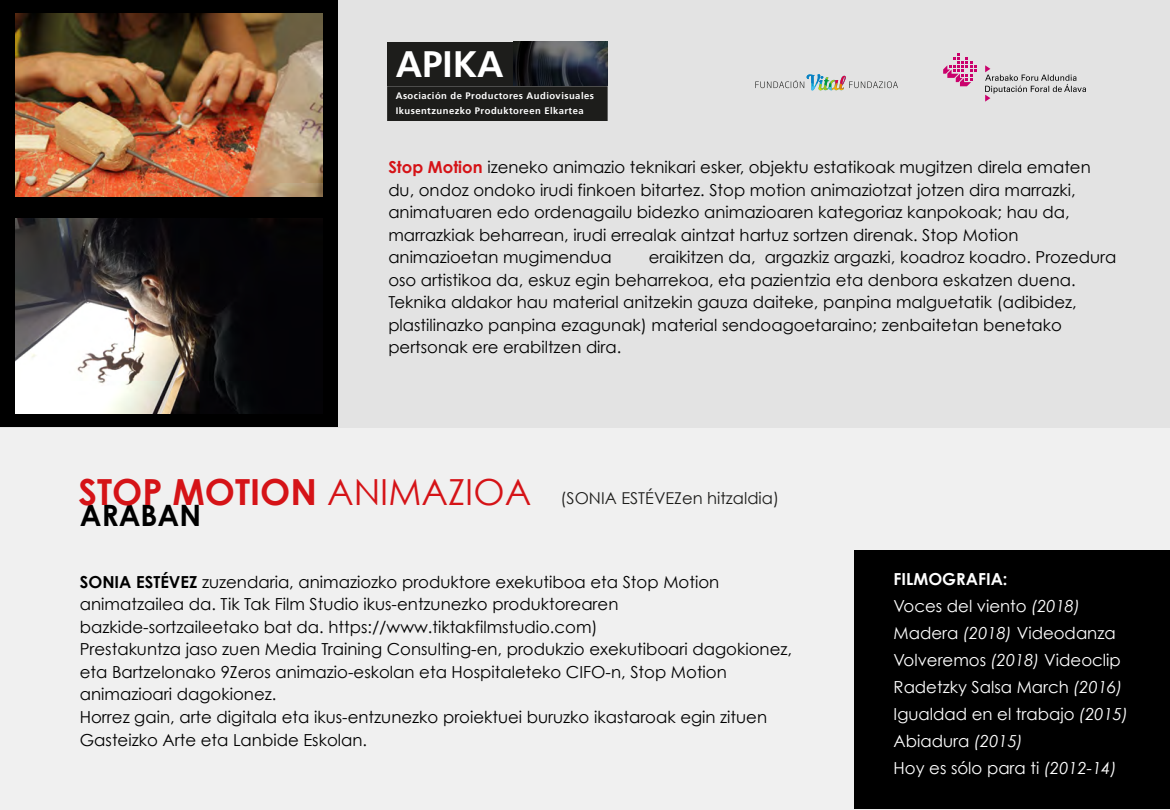
<style>
.page{position:relative;width:1170px;height:810px;background:#fff}
.page>*{position:absolute;margin:0;border:0;box-sizing:border-box;transform-origin:0 0}
.t1{font:700 36.6px "Frutiger 65";color:#fff}
.t2{font:700 29.4px "Century Gothic";color:#000}
.t3{font:16.5px/22.5px "Century Gothic";color:#000}
.t4{font:16.5px/27px "Century Gothic";color:#fff}
.t5{font:16.35px "Century Gothic";color:#1d1d1b}
.t6{font:700 9.45px/14.9px "Frutiger 65";letter-spacing:.05em;color:#fff}
.s1{font-weight:700;color:#d51317}
.s2{font-weight:700;font-size:36px;color:#d51317}
.s3{font-size:36px;color:#d51317}
.s4{font-weight:700}
.s5{font-style:italic}
</style>
<div class="page">
<div style="left:0;top:0;width:1169px;height:809px;background:#e3e3e3"></div>
<div style="left:0;top:428px;width:1169px;height:382px;background:#f6f6f6"></div>
<div style="left:0;top:0;width:337px;height:426px;background:#000"></div>
<div style="left:854px;top:550px;width:316px;height:258px;background:#000"></div>
<svg style="left:943px;top:53px;width:34px;height:33px"></svg>
<svg style="left:985px;top:65px;width:101px;height:37px"></svg>
<div style="left:387px;top:42px;width:125px;height:44px;background:#1d1d1b"></div>
<img style="left:513px;top:42px;width:94px;height:44px">
<div style="left:387px;top:86px;width:220px;height:35px;background:#1d1d1b"></div>
<svg style="left:755px;top:74px;width:143px;height:16px"></svg>
<img style="left:15px;top:219px;width:259px;height:194px">
<img style="left:15px;top:14px;width:308px;height:182px">
<h1 class="t1" style="left:396px;top:43px;width:109px">APIKA</h1>
<p class="t6" style="left:396px;top:88px;width:200px">Asociación de Productores Audiovisuales<br>Ikusentzunezko Produktoreen Elkartea</p>
<p class="t3" style="left:388px;top:156px;width:704px"><span class="s1">Stop Motion</span> izeneko animazio teknikari esker, objektu estatikoak mugitzen direla ematen du, ondoz ondoko irudi finkoen bitartez. Stop motion animaziotzat jotzen dira marrazki, animatuaren edo ordenagailu bidezko animazioaren kategoriaz kanpokoak; hau da, marrazkiak beharrean, irudi errealak aintzat hartuz sortzen direnak. Stop Motion animazioetan mugimendua</p>
<p class="t3" style="left:388px;top:246px;width:729px;text-indent:260px">eraikitzen da, argazkiz argazki, koadroz koadro. Prozedura oso artistikoa da, eskuz egin beharrekoa, eta pazientzia eta denbora eskatzen duena.<br>Teknika aldakor hau material anitzekin gauza daiteke, panpina malguetatik (adibidez, plastilinazko panpina ezagunak) material sendoagoetaraino; zenbaitetan benetako pertsonak ere erabiltzen dira.</p>
<p class="t5" style="left:78px;top:488px;width:702px"><span class="s2">STOP MOTION</span> <span class="s3">ANIMAZIOA</span> (SONIA ESTÉVEZen hitzaldia)</p>
<h2 class="t2" style="left:80px;top:497px;width:123px">ARABAN</h2>
<p class="t3" style="left:80px;top:570px;width:714px"><span class="s4">SONIA ESTÉVEZ</span> zuzendaria, animaziozko produktore exekutiboa eta Stop Motion animatzailea da. Tik Tak Film Studio ikus-entzunezko produktorearen bazkide-sortzaileetako bat da. https://www.tiktakfilmstudio.com)<br>Prestakuntza jaso zuen Media Training Consulting-en, produkzio exekutiboari dagokionez, eta Bartzelonako 9Zeros animazio-eskolan eta Hospitaleteko CIFO-n, Stop Motion animazioari dagokionez.<br>Horrez gain, arte digitala eta ikus-entzunezko proiektuei buruzko ikastaroak egin zituen Gasteizko Arte eta Lanbide Eskolan.</p>
<p class="t4" style="left:893px;top:565px;width:236px"><span class="s4">FILMOGRAFIA:<br></span>Voces del viento <span class="s5">(2018)<br></span>Madera <span class="s5">(2018)</span> Videodanza<br>Volveremos <span class="s5">(2018)</span> Videoclip<br>Radetzky Salsa March <span class="s5">(2016)<br></span>Igualdad en el trabajo <span class="s5">(2015)<br></span>Abiadura <span class="s5">(2015)<br></span>Hoy es sólo para ti <span class="s5">(2012-14)</span></p>
</div>
